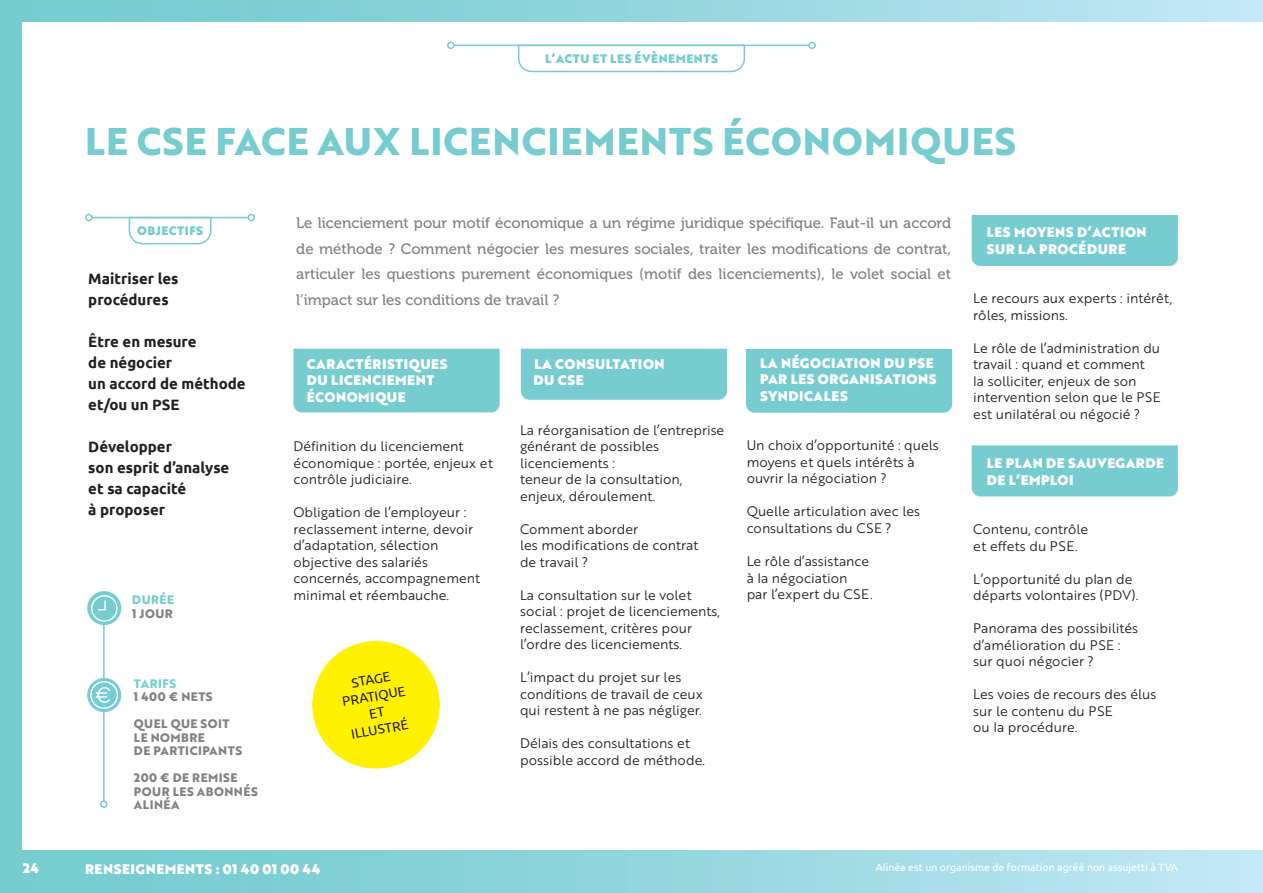
<style>
.page{position:relative;width:1263px;height:893px;background:#fff}
.page>*{position:absolute;margin:0;border:0;box-sizing:border-box;transform-origin:0 0}
.t1{font:700 37.5px "Brother 1816 Extra";letter-spacing:.03em;color:#77ccd0}
.t2{font:15px/25.5px "Museo 500";color:#808285;text-align:justify}
.t3{font:700 15px/21px "Ubuntu";color:#231f20}
.t4{font:13.5px/16.5px "Brother 1816 Book";color:#231f20}
.t5{font:13.5px/16.5px "Brother 1816 Black";letter-spacing:.04em;color:#fff}
.t6{font:13.5px "Ubuntu";color:#231f20}
.t7{font:700 12px "Brother 1816 Extra";letter-spacing:.04em;color:#808285}
.t8{font:12px "Brother 1816 Black";letter-spacing:.04em;color:#77ccd0}
.t9{font:700 12px "Brother 1816 Extra";letter-spacing:.04em;color:#77ccd0}
.t10{font:10.5px "Ubuntu";color:#fff}
</style>
<div class="page">
<div style="left:21px;top:0;width:1242px;height:21px;background:linear-gradient(to right,#6ec9ca,#bfe6f5)"></div>
<svg style="left:1262px;top:0;width:1px;height:21px"></svg>
<div style="left:21px;top:850px;width:1242px;height:43px;background:linear-gradient(to right,#6ec9ca,#bfe6f5)"></div>
<div style="left:0;top:0;width:21px;height:893px;background:#77ccd0"></div>
<svg style="left:517px;top:44px;width:229px;height:29px"></svg>
<hr style="left:454px;top:45px;width:355px;height:1px;background:#77ccd0">
<div style="left:808px;top:42px;width:8px;height:7px;border:2px solid #77ccd0;border-radius:50%"></div>
<div style="left:447px;top:42px;width:7px;height:7px;border:2px solid #77ccd0;border-radius:50%"></div>
<div style="left:293px;top:349px;width:207px;height:63px;background:#77ccd0"></div>
<div style="left:521px;top:349px;width:206px;height:51px;background:#77ccd0"></div>
<div style="left:746px;top:349px;width:206px;height:64px;background:#77ccd0"></div>
<div style="left:972px;top:215px;width:206px;height:51px;background:#77ccd0"></div>
<div style="left:972px;top:445px;width:206px;height:51px;background:#77ccd0"></div>
<div style="left:87px;top:591px;width:34px;height:34px;background:#77ccd0;border-radius:50%"></div>
<svg style="left:91px;top:595px;width:27px;height:27px"></svg>
<hr style="left:103px;top:625px;width:2px;height:176px;background:#77ccd0">
<div style="left:100px;top:800px;width:8px;height:8px;border:2px solid #77ccd0;border-radius:50%"></div>
<div style="left:87px;top:678px;width:34px;height:34px;background:#77ccd0;border-radius:50%"></div>
<svg style="left:90px;top:681px;width:28px;height:28px"></svg>
<svg style="left:128px;top:216px;width:84px;height:29px"></svg>
<hr style="left:92px;top:217px;width:156px;height:1px;background:#77ccd0">
<div style="left:248px;top:214px;width:7px;height:7px;border:2px solid #77ccd0;border-radius:50%"></div>
<div style="left:85px;top:214px;width:8px;height:7px;border:2px solid #77ccd0;border-radius:50%"></div>
<div style="left:312px;top:641px;width:128px;height:127px;background:#fff101;border-radius:50%"></div>
<p class="t5" style="left:23px;top:859px;width:18px">24</p>
<p class="t8" style="left:545px;top:49px;width:174px">L’ACTU ET LES ÉVÈNEMENTS</p>
<p class="t1" style="left:85px;top:112px;width:932px">LE CSE FACE AUX LICENCIEMENTS ÉCONOMIQUES</p>
<p class="t8" style="left:137px;top:221px;width:68px">OBJECTIFS</p>
<p class="t3" style="left:88px;top:268px;width:92px">Maitriser les procédures</p>
<p class="t3" style="left:88px;top:331px;width:110px">Être en mesure</p>
<p class="t3" style="left:88px;top:352px;width:85px">de négocier</p>
<p class="t3" style="left:88px;top:373px;width:159px">un accord de méthode et/ou un PSE</p>
<p class="t3" style="left:88px;top:436px;width:85px">Développer</p>
<p class="t3" style="left:88px;top:457px;width:143px">son esprit d’analyse</p>
<p class="t3" style="left:88px;top:478px;width:99px">et sa capacité</p>
<p class="t3" style="left:88px;top:499px;width:78px">à proposer</p>
<p class="t9" style="left:132px;top:591px;width:43px">DURÉE</p>
<p class="t7" style="left:132px;top:604px;width:42px">1 JOUR</p>
<p class="t9" style="left:134px;top:674px;width:44px">TARIFS</p>
<p class="t7" style="left:134px;top:688px;width:80px">1 400 € NETS</p>
<p class="t7" style="left:134px;top:715px;width:97px">QUEL QUE SOIT</p>
<p class="t7" style="left:134px;top:728px;width:73px">LE NOMBRE</p>
<p class="t7" style="left:134px;top:742px;width:110px">DE PARTICIPANTS</p>
<p class="t7" style="left:134px;top:769px;width:105px">200 € DE REMISE</p>
<p class="t7" style="left:134px;top:782px;width:125px">POUR LES ABONNÉS</p>
<p class="t7" style="left:134px;top:796px;width:47px">ALINÉA</p>
<p class="t2" style="left:296px;top:210px;width:656px">Le licenciement pour motif économique a un régime juridique spécifique. Faut-il un accord de méthode ? Comment négocier les mesures sociales, traiter les modifications de contrat, articuler les questions purement économiques (motif des licenciements), le volet social et l’impact sur les conditions de travail ?</p>
<p class="t5" style="left:307px;top:355px;width:142px">CARACTÉRISTIQUES</p>
<p class="t5" style="left:307px;top:372px;width:129px">DU LICENCIEMENT</p>
<p class="t5" style="left:307px;top:388px;width:100px">ÉCONOMIQUE</p>
<p class="t4" style="left:293px;top:438px;width:171px">Définition du licenciement</p>
<p class="t4" style="left:293px;top:454px;width:201px">économique : portée, enjeux et</p>
<p class="t4" style="left:293px;top:471px;width:120px">contrôle judiciaire.</p>
<p class="t4" style="left:293px;top:504px;width:174px">Obligation de l’employeur :</p>
<p class="t4" style="left:293px;top:520px;width:181px">reclassement interne, devoir</p>
<p class="t4" style="left:293px;top:537px;width:188px">d’adaptation, sélection objective des salariés concernés, accompagnement minimal et réembauche.</p>
<p class="t6" style="left:350px;top:675px;width:41px;rotate:-10deg">STAGE</p>
<p class="t6" style="left:341px;top:694px;width:65px;rotate:-10deg">PRATIQUE</p>
<p class="t6" style="left:350px;top:726px;width:59px;rotate:-10deg">ILLUSTRÉ</p>
<p class="t5" style="left:533px;top:355px;width:133px">LA CONSULTATION<br>DU CSE</p>
<p class="t4" style="left:520px;top:421px;width:206px">La réorganisation de l’entreprise générant de possibles licenciements :<br>teneur de la consultation, enjeux, déroulement.</p>
<p class="t4" style="left:520px;top:520px;width:180px">Comment aborder<br>les modifications de contrat de travail ?</p>
<p class="t4" style="left:520px;top:586px;width:202px">La consultation sur le volet social : projet de licenciements, reclassement, critères pour l’ordre des licenciements.</p>
<p class="t4" style="left:520px;top:669px;width:184px">L’impact du projet sur les conditions de travail de ceux qui restent à ne pas négliger.</p>
<p class="t4" style="left:520px;top:735px;width:187px">Délais des consultations et possible accord de méthode.</p>
<p class="t5" style="left:760px;top:354px;width:178px">LA NÉGOCIATION DU PSE<br>PAR LES ORGANISATIONS<br>SYNDICALES</p>
<p class="t4" style="left:747px;top:437px;width:194px">Un choix d’opportunité : quels moyens et quels intérêts à ouvrir la négociation ?</p>
<p class="t4" style="left:747px;top:503px;width:175px">Quelle articulation avec les consultations du CSE ?</p>
<p class="t4" style="left:747px;top:552px;width:128px">Le rôle d’assistance à la négociation<br>par l’expert du CSE.</p>
<p class="t5" style="left:987px;top:224px;width:161px">LES MOYENS D’ACTION</p>
<p class="t5" style="left:987px;top:240px;width:141px">SUR LA PROCÉDURE</p>
<p class="t4" style="left:973px;top:289px;width:201px">Le recours aux experts : intérêt,</p>
<p class="t4" style="left:973px;top:306px;width:96px">rôles, missions.</p>
<p class="t4" style="left:973px;top:339px;width:189px">Le rôle de l’administration du travail : quand et comment<br>la solliciter, enjeux de son intervention selon que le PSE est unilatéral ou négocié ?</p>
<p class="t5" style="left:987px;top:455px;width:179px">LE PLAN DE SAUVEGARDE</p>
<p class="t5" style="left:987px;top:471px;width:88px">DE L’EMPLOI</p>
<p class="t4" style="left:973px;top:520px;width:117px">Contenu, contrôle</p>
<p class="t4" style="left:973px;top:537px;width:106px">et effets du PSE.</p>
<p class="t4" style="left:973px;top:570px;width:167px">L’opportunité du plan de départs volontaires (PDV).</p>
<p class="t4" style="left:973px;top:619px;width:166px">Panorama des possibilités</p>
<p class="t4" style="left:973px;top:636px;width:149px">d’amélioration du PSE :</p>
<p class="t4" style="left:973px;top:652px;width:122px">sur quoi négocier ?</p>
<p class="t4" style="left:973px;top:685px;width:185px">Les voies de recours des élus sur le contenu du PSE</p>
<p class="t4" style="left:973px;top:718px;width:106px">ou la procédure.</p>
<p class="t5" style="left:85px;top:860px;width:237px">RENSEIGNEMENTS : 01 40 01 00 44</p>
<p class="t10" style="left:876px;top:861px;width:303px">Alinéa est un organisme de formation agréé non assujetti à TVA</p>
</div>
